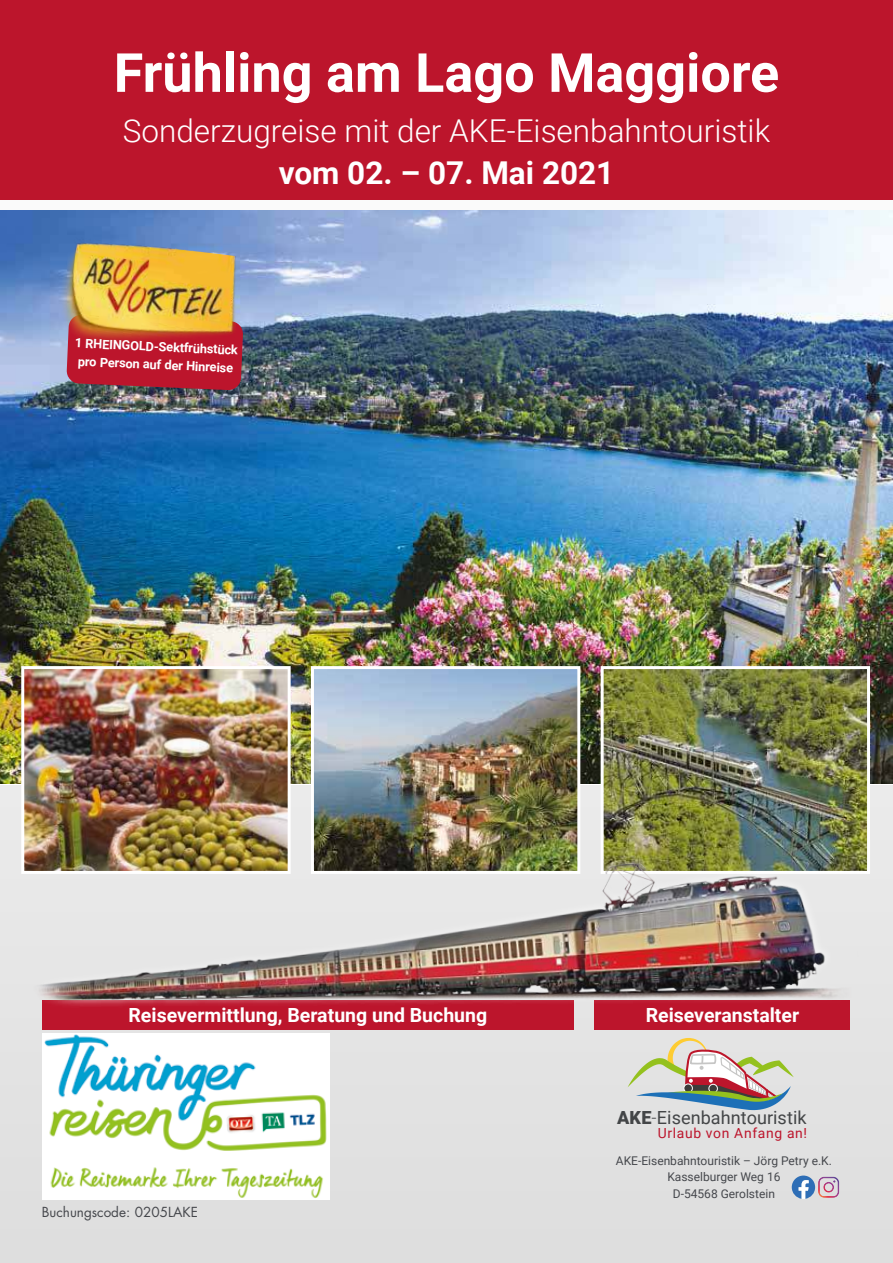
<style>
.page{position:relative;width:893px;height:1263px;background:#fff}
.page>*{position:absolute;margin:0;border:0;box-sizing:border-box;transform-origin:0 0}
.t1{font:700 54px "Roboto";color:#fff}
.t2{font:300 31.5px "Roboto";color:#fff}
.t3{font:700 31.5px "Roboto";color:#fff}
.t4{font:700 19.5px "Roboto";color:#fff}
.t5{font:18px "Roboto";letter-spacing:.005em;color:#434547}
.t6{font:13.95px "Roboto";letter-spacing:.05em;color:#bc152c}
.t7{font:13.5px "Futura Std";color:#45474c}
.t8{font:700 12.75px/18px "Roboto";color:#fff;text-align:center}
.t9{font:12px/16.5px "Roboto";color:#45474c;text-align:center}
.s1{font-weight:900}
.s2{font-weight:300}
</style>
<div class="page">
<div style="left:0;top:785px;width:893px;height:478px;background:#e0e0e0"></div>
<img style="left:0;top:210px;width:893px;height:573px">
<div style="left:0;top:0;width:893px;height:200px;background:#bc152c"></div>
<img style="left:605px;top:670px;width:261px;height:175px">
<div style="left:601px;top:666px;width:269px;height:208px;border:3px solid #fff"></div>
<img style="left:25px;top:670px;width:262px;height:175px">
<div style="left:21px;top:666px;width:270px;height:208px;border:3px solid #fff"></div>
<img style="left:315px;top:670px;width:261px;height:175px">
<div style="left:311px;top:666px;width:269px;height:208px;border:3px solid #fff"></div>
<div style="left:42px;top:1000px;width:532px;height:29px;background:#bc152c"></div>
<div style="left:595px;top:1000px;width:255px;height:29px;background:#bc152c"></div>
<div style="left:28px;top:854px;width:863px;height:154px;background:#fff;opacity:.75"></div>
<img style="left:24px;top:845px;width:858px;height:158px">
<svg style="left:792px;top:1175px;width:23px;height:24px"></svg>
<svg style="left:628px;top:1038px;width:166px;height:72px"></svg>
<img style="left:818px;top:1176px;width:21px;height:22px">
<svg style="left:823px;top:1180px;width:13px;height:13px"></svg>
<svg style="left:66px;top:362px;width:177px;height:28px"></svg>
<img style="left:53px;top:235px;width:195px;height:127px">
<img style="left:43px;top:1034px;width:286px;height:165px">
<h1 class="t1" style="left:114px;top:51px;width:667px">Frühling am Lago Maggiore</h1>
<h2 class="t2" style="left:123px;top:118px;width:649px">Sonderzugreise mit der AKE-Eisenbahntouristik</h2>
<h2 class="t3" style="left:279px;top:160px;width:337px">vom 02. – 07. Mai 2021</h2>
<p class="t8" style="left:75px;top:334px;width:165px;rotate:3deg">1 RHEINGOLD-Sektfrühstück pro Person auf der Hinreise</p>
<h3 class="t4" style="left:129px;top:1007px;width:360px">Reisevermittlung, Beratung und Buchung</h3>
<h3 class="t4" style="left:646px;top:1007px;width:155px">Reiseveranstalter</h3>
<h3 class="t5" style="left:617px;top:1110px;width:191px"><span class="s1">AKE</span><span class="s2">-</span>Eisenbahntouristik</h3>
<p class="t6" style="left:658px;top:1128px;width:151px">Urlaub von Anfang an!</p>
<p class="t7" style="left:42px;top:1205px;width:158px">Buchungscode: 0205LAKE</p>
<p class="t9" style="left:616px;top:1153px;width:217px">AKE-Eisenbahntouristik – Jörg Petry e.K.<br>Kasselburger Weg 16<br>D-54568 Gerolstein</p>
</div>
